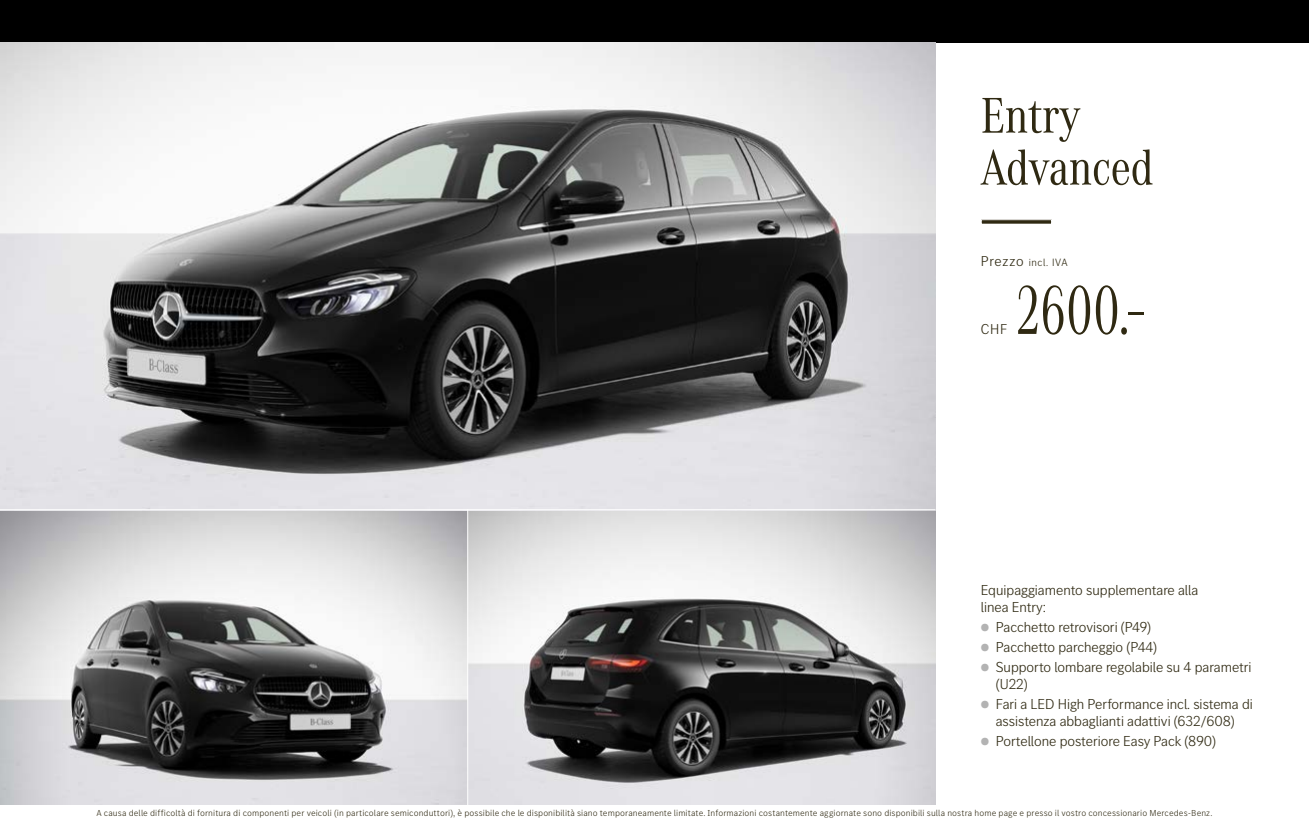
<style>
.page{position:relative;width:1309px;height:820px;background:#fff}
.page>*{position:absolute;margin:0;border:0;box-sizing:border-box;transform-origin:0 0}
.t1{font:71.7px "MB Corpo A Title Cond";color:#2f2912;scale:.8 1}
.t2{font:52px/52px "MB Corpo A Title Cond";color:#2f2912}
.t3{font:300 15px/17px "MB Corpo S Title";color:#2f2912}
.t4{font:300 14.9px "MB Corpo S Title";color:#2f2912}
.t5{font:300 11px "MB Corpo S Title";letter-spacing:.06em;color:#2f2912}
.t6{font:300 9px "MB Corpo S Text";letter-spacing:.01em;color:#2f2912}
.s1{font-size:14.9px}
.s2{font-family:"MB Corpo S Text";font-size:10.5px;color:#b3b3b3}
</style>
<div class="page">
<div style="left:0;top:0;width:1309px;height:42px;background:#000"></div>
<img style="left:0;top:43px;width:935px;height:762px">
<hr style="left:467px;top:509px;width:1px;height:311px;background:#fff">
<hr style="left:0;top:509px;width:935px;height:1px;background:#fff">
<hr style="left:981px;top:220px;width:71px;height:4px;background:#2f2912">
<div style="left:981px;top:219px;width:71px;height:6px;border:1px solid #fff"></div>
<h2 class="t2" style="left:981px;top:86px;width:174px">Entry<br>Advanced</h2>
<p class="t5" style="left:981px;top:255px;width:88px"><span class="s1">Prezzo</span> incl. IVA</p>
<h3 class="t4" style="left:981px;top:319px;width:28px">CHF</h3>
<h1 class="t1" style="left:1016px;top:263px;width:165px">2600.–</h1>
<h3 class="t3" style="left:981px;top:581px;width:219px">Equipaggiamento supplementare alla linea Entry:</h3>
<h3 class="t3" style="left:981px;top:618px;width:172px"><span class="s2">●</span> Pacchetto retrovisori (P49)</h3>
<h3 class="t3" style="left:981px;top:638px;width:178px"><span class="s2">●</span> Pacchetto parcheggio (P44)</h3>
<h3 class="t3" style="left:996px;top:658px;width:257px;text-indent:-15px"><span class="s2">●</span> Supporto lombare regolabile su 4 parametri (U22)</h3>
<h3 class="t3" style="left:981px;top:695px;width:274px;text-align:center"><span class="s2">●</span> Fari a LED High Performance incl. sistema di assistenza abbaglianti adattivi (632/608)</h3>
<h3 class="t3" style="left:981px;top:732px;width:237px"><span class="s2">●</span> Portellone posteriore Easy Pack (890)</h3>
<p class="t6" style="left:96px;top:807px;width:1117px">A causa delle difficoltà di fornitura di componenti per veicoli (in particolare semiconduttori), è possibile che le disponibilità siano temporaneamente limitate. Informazioni costantemente aggiornate sono disponibili sulla nostra home page e presso il vostro concessionario Mercedes-Benz.</p>
</div>
